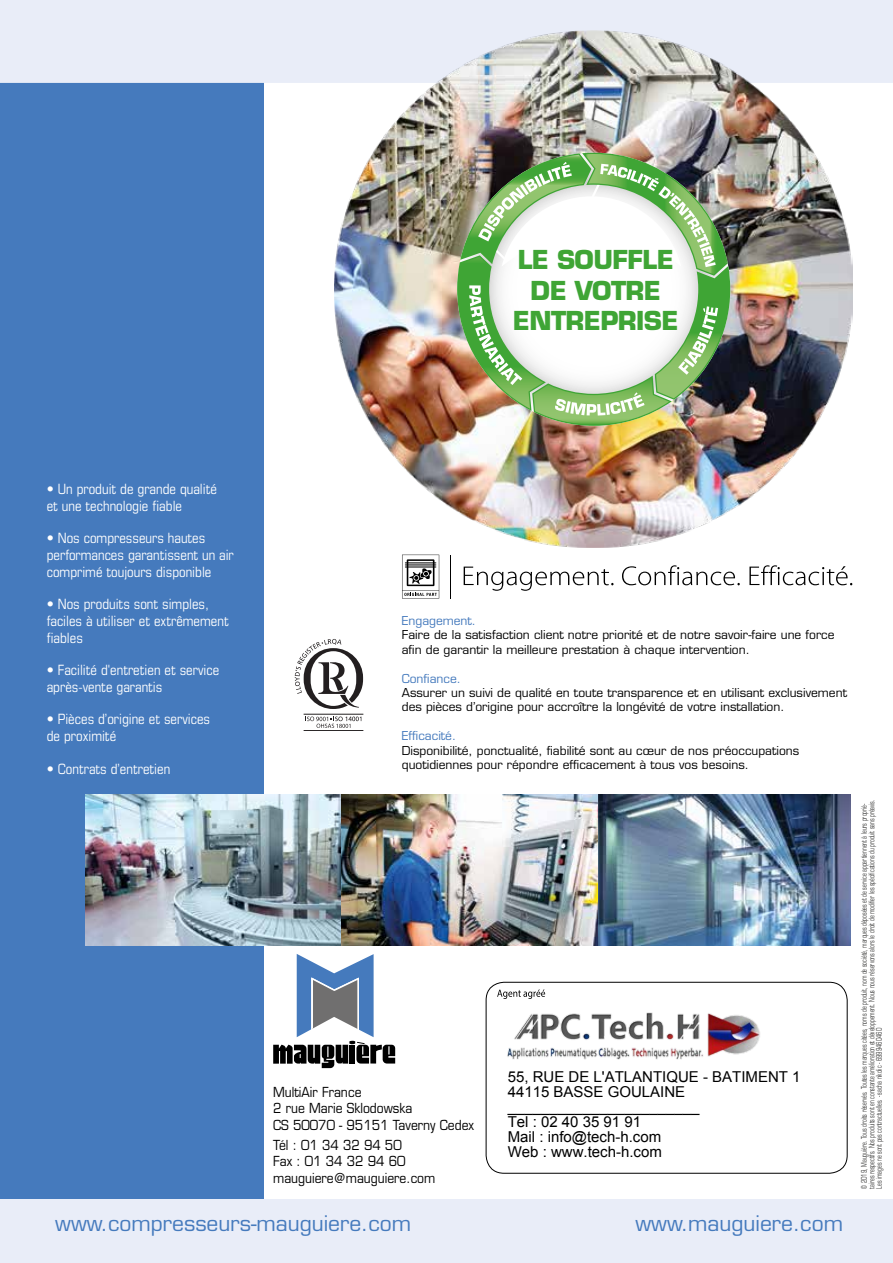
<style>
.page{position:relative;width:893px;height:1263px;background:#fff}
.page>*{position:absolute;margin:0;border:0;box-sizing:border-box;transform-origin:0 0}
.t1{font:700 25.5px/30.6px "Eurostile";letter-spacing:-.025em;color:#3fa535;text-align:center}
.t2{font:21px "Eurostile LT Std";color:#457abd}
.t3{font:15px/15px "Arial";color:#000}
.t4{font:condensed 14.1px/17px "Eurostile LT Std";color:#fff}
.t5{font:13.5px/16.2px "Eurostile LT Std";color:#000;scale:.9 1}
.t6{font:12px/14.4px "Eurostile LT Std";color:#000}
.t7{font:12px "Eurostile LT Std";color:#457abd}
.t8{font:7.5px/7.5px "Eurostile LT Std";color:#3c3c3b;scale:.64 1}
</style>
<div class="page">
<div style="left:0;top:53px;width:264px;height:1210px;background:#457abd"></div>
<div style="left:0;top:0;width:893px;height:83px;background:#e9edf8"></div>
<img style="left:85px;top:794px;width:765px;height:151px">
<div style="left:486px;top:982px;width:361px;height:191px;border:1px solid #000;border-radius:18px"></div>
<svg style="left:497px;top:989px;width:48px;height:10px"></svg>
<svg style="left:273px;top:954px;width:122px;height:114px"></svg>
<svg style="left:402px;top:555px;width:37px;height:43px"></svg>
<hr style="left:451px;top:555px;width:1px;height:43px;background:#000">
<svg style="left:464px;top:567px;width:149px;height:24px"></svg>
<svg style="left:622px;top:565px;width:118px;height:20px"></svg>
<svg style="left:749px;top:565px;width:103px;height:20px"></svg>
<img style="left:334px;top:31px;width:519px;height:517px">
<img style="left:457px;top:153px;width:273px;height:273px">
<div style="left:0;top:1199px;width:893px;height:64px;background:#e9edf8"></div>
<svg style="left:295px;top:639px;width:68px;height:70px"></svg>
<hr style="left:304px;top:714px;width:59px;height:1px;background:#231f20">
<hr style="left:304px;top:730px;width:59px;height:1px;background:#231f20">
<svg style="left:307px;top:716px;width:54px;height:12px"></svg>
<img style="left:507px;top:1012px;width:253px;height:48px">
<h1 class="t1" style="left:513px;top:244px;width:167px">LE SOUFFLE<br>DE VOTRE<br>ENTREPRISE</h1>
<p class="t4" style="left:47px;top:481px;width:172px">• Un produit de grande qualité et une technologie fiable</p>
<p class="t4" style="left:47px;top:530px;width:189px">• Nos compresseurs hautes performances garantissent un air comprimé toujours disponible</p>
<p class="t4" style="left:47px;top:596px;width:183px">• Nos produits sont simples, faciles à utiliser et extrêmement fiables</p>
<p class="t4" style="left:47px;top:662px;width:174px">• Facilité d'entretien et service après-vente garantis</p>
<p class="t4" style="left:47px;top:711px;width:165px">• Pièces d’origine et services de proximité</p>
<p class="t4" style="left:47px;top:760px;width:125px">• Contrats d’entretien</p>
<p class="t7" style="left:402px;top:613px;width:76px">Engagement.</p>
<p class="t6" style="left:402px;top:628px;width:434px">Faire de la satisfaction client notre priorité et de notre savoir-faire une force afin de garantir la meilleure prestation à chaque intervention.</p>
<p class="t7" style="left:402px;top:671px;width:61px">Confiance.</p>
<p class="t6" style="left:402px;top:685px;width:447px">Assurer un suivi de qualité en toute transparence et en utilisant exclusivement des pièces d’origine pour accroître la longévité de votre installation.</p>
<p class="t7" style="left:402px;top:728px;width:56px">Efficacité.</p>
<p class="t6" style="left:402px;top:743px;width:399px">Disponibilité, ponctualité, fiabilité sont au cœur de nos préoccupations quotidiennes pour répondre efficacement à tous vos besoins.</p>
<p class="t5" style="left:273px;top:1084px;width:225px">MultiAir France<br>2 rue Marie Sklodowska<br>CS 50070 - 95151 Taverny Cedex</p>
<p class="t5" style="left:273px;top:1137px;width:182px">Tél : 01 34 32 94 50<br>Fax : 01 34 32 94 60 mauguiere@mauguiere.com</p>
<p class="t3" style="left:508px;top:1069px;width:294px">55, RUE DE L'ATLANTIQUE - BATIMENT 1<br>44115 BASSE GOULAINE _______________________<br>Tel : 02 40 35 91 91<br>Mail : info@tech-h.com<br>Web : www.tech-h.com</p>
<h2 class="t2" style="left:55px;top:1211px;width:357px">www.compresseurs-mauguiere.com</h2>
<h2 class="t2" style="left:635px;top:1211px;width:209px">www.mauguiere.com</h2>
<p class="t8" style="left:860px;top:1188px;width:610px;rotate:-90deg">© 2019, Mauguière. Tous droits réservés. Toutes les marques citées, noms de produit, nom de société, marques déposées et de service appartiennent à leurs proprié&shy;taires respectifs. Nos produits sont en constante amélioration et développement. Nous nous réservons alors le droit de modifier les spécifications du produit sans préavis.<br>Les images ne sont pas contractuelles. - sacha nikolic - 6999460460</p>
</div>
